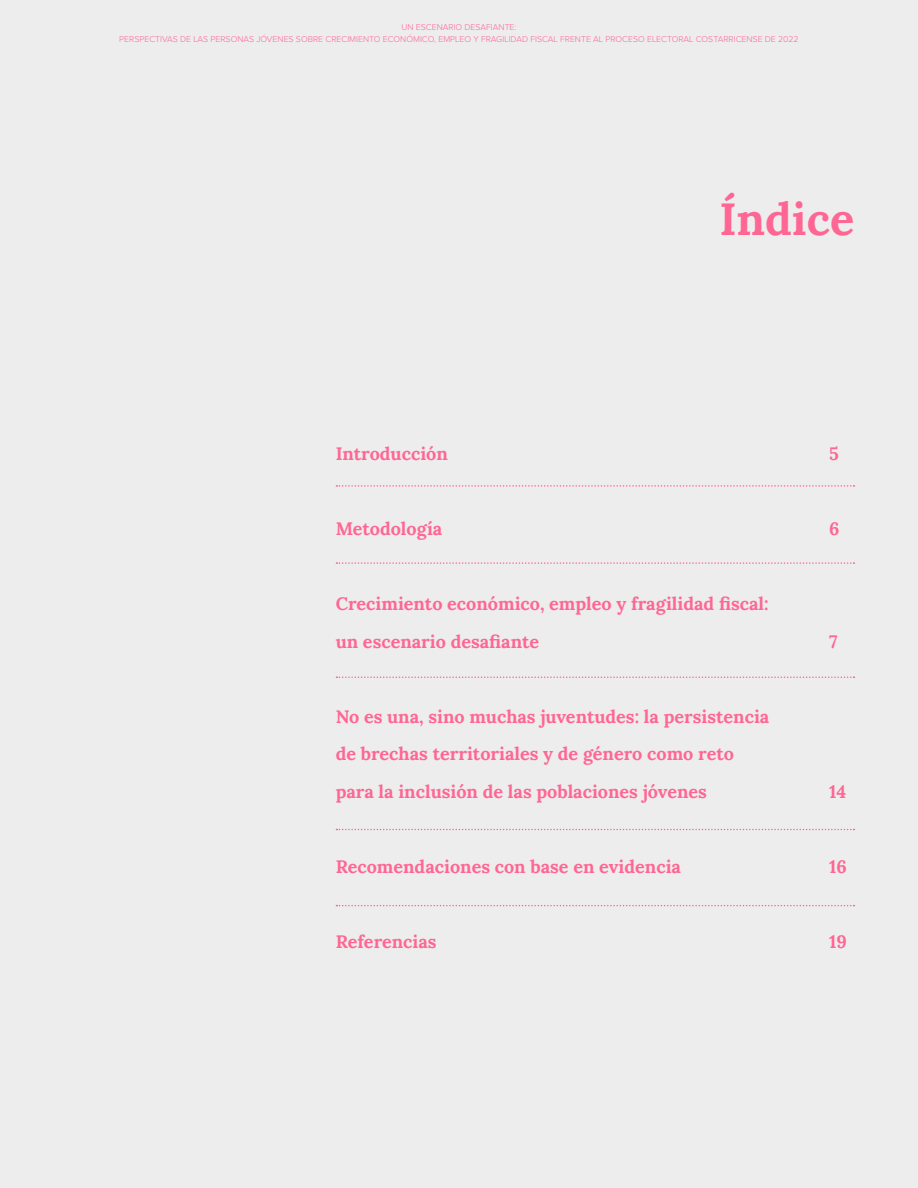
<style>
.page{position:relative;width:918px;height:1188px;background:#ededed}
.page>*{position:absolute;margin:0;border:0;box-sizing:border-box;transform-origin:0 0}
.t1{font:700 45px "Lora";color:#ff6694}
.t2{font:700 18px/37.5px "Lora";color:#ff6694}
.t3{font:300 8.7px/12px "Proxima Nova";color:#ff6694;text-align:center}
</style>
<div class="page">
<svg style="left:336px;top:485px;width:518px;height:2px"></svg>
<svg style="left:336px;top:562px;width:518px;height:2px"></svg>
<svg style="left:336px;top:677px;width:518px;height:1px"></svg>
<svg style="left:336px;top:829px;width:518px;height:1px"></svg>
<svg style="left:336px;top:905px;width:518px;height:1px"></svg>
<p class="t3" style="left:119px;top:22px;width:681px">UN ESCENARIO DESAFIANTE:<br>PERSPECTIVAS DE LAS PERSONAS JÓVENES SOBRE CRECIMIENTO ECONÓMICO, EMPLEO Y FRAGILIDAD FISCAL FRENTE AL PROCESO ELECTORAL COSTARRICENSE DE 2022</p>
<h1 class="t1" style="left:720px;top:185px;width:136px">Índice</h1>
<p class="t2" style="left:336px;top:434px;width:114px">Introducción</p>
<p class="t2" style="left:829px;top:434px;width:11px">5</p>
<p class="t2" style="left:336px;top:509px;width:108px">Metodología</p>
<p class="t2" style="left:829px;top:509px;width:12px">6</p>
<p class="t2" style="left:336px;top:584px;width:435px">Crecimiento económico, empleo y fragilidad fiscal: un escenario desafiante</p>
<p class="t2" style="left:336px;top:696px;width:435px">No es una, sino muchas juventudes: la persistencia de brechas territoriales y de género como reto para la inclusión de las poblaciones jóvenes</p>
<p class="t2" style="left:829px;top:621px;width:10px">7</p>
<p class="t2" style="left:829px;top:771px;width:19px">14</p>
<p class="t2" style="left:336px;top:846px;width:347px">Recomendaciones con base en evidencia</p>
<p class="t2" style="left:829px;top:846px;width:19px">16</p>
<p class="t2" style="left:336px;top:921px;width:102px">Referencias</p>
<p class="t2" style="left:829px;top:921px;width:19px">19</p>
</div>
